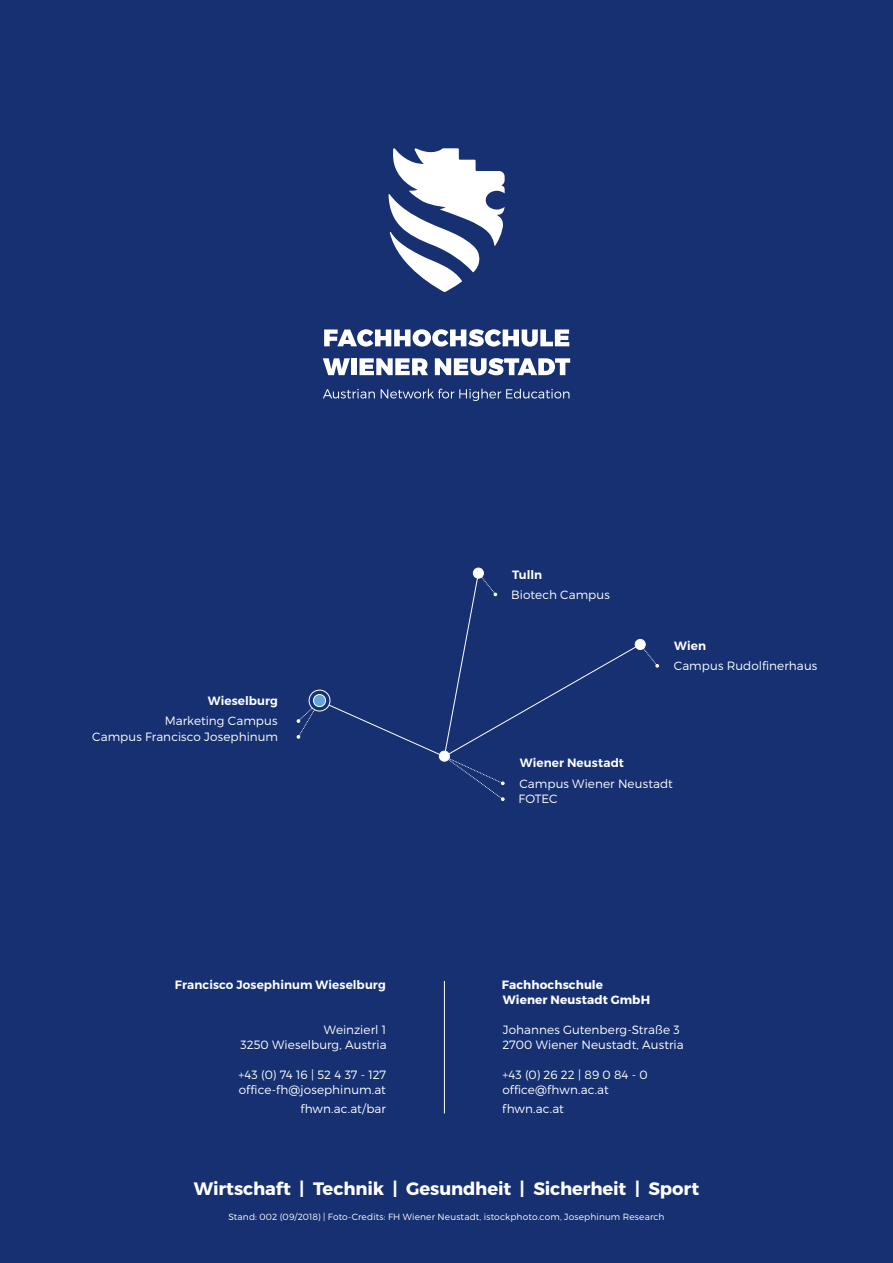
<style>
.page{position:relative;width:893px;height:1263px;background:#163072}
.page>*{position:absolute;margin:0;border:0;box-sizing:border-box;transform-origin:0 0}
.t1{font:700 18px "Montserrat";letter-spacing:-.005em;color:#fff}
.t2{font:300 12px/15.9px "Montserrat";letter-spacing:.005em;color:#fff}
.t3{font:600 12px "Montserrat";letter-spacing:.01em;color:#fff}
.t4{font:700 12px/15px "Montserrat";letter-spacing:.01em;color:#fff}
.t5{font:300 9px "Montserrat";letter-spacing:.015em;color:#fff}
</style>
<div class="page">
<svg style="left:389px;top:148px;width:116px;height:144px"></svg>
<svg style="left:324px;top:329px;width:245px;height:18px"></svg>
<svg style="left:323px;top:358px;width:27px;height:17px"></svg>
<div style="left:351px;top:358px;width:6px;height:17px;background:#fff"></div>
<svg style="left:359px;top:358px;width:69px;height:17px"></svg>
<svg style="left:435px;top:358px;width:135px;height:17px"></svg>
<svg style="left:323px;top:389px;width:52px;height:9px"></svg>
<svg style="left:381px;top:389px;width:188px;height:12px"></svg>
<div style="left:473px;top:568px;width:10px;height:10px;background:#fff;border-radius:50%"></div>
<div style="left:473px;top:568px;width:11px;height:10px;border:1px solid #fff;border-radius:50%"></div>
<svg style="left:297px;top:572px;width:362px;height:229px"></svg>
<hr style="left:444px;top:981px;width:1px;height:132px;background:#fff">
<p class="t3" style="left:208px;top:693px;width:72px">Wieselburg</p>
<p class="t2" style="left:92px;top:713px;width:187px;text-align:right">Marketing Campus<br>Campus Francisco Josephinum</p>
<p class="t3" style="left:512px;top:567px;width:31px">Tulln</p>
<p class="t2" style="left:511px;top:586px;width:100px">Biotech Campus</p>
<p class="t3" style="left:674px;top:638px;width:33px">Wien</p>
<p class="t2" style="left:674px;top:658px;width:145px">Campus Rudolfinerhaus</p>
<p class="t3" style="left:520px;top:756px;width:106px">Wiener Neustadt</p>
<p class="t2" style="left:518px;top:775px;width:156px">Campus Wiener Neustadt<br>FOTEC</p>
<p class="t3" style="left:175px;top:977px;width:212px">Francisco Josephinum Wieselburg</p>
<p class="t4" style="left:502px;top:978px;width:150px">Fachhochschule<br>Wiener Neustadt GmbH</p>
<p class="t2" style="left:324px;top:1022px;width:64px">Weinzierl 1</p>
<p class="t2" style="left:503px;top:1022px;width:178px">Johannes Gutenberg-Straße 3</p>
<p class="t2" style="left:240px;top:1037px;width:148px">3250 Wieselburg, Austria</p>
<p class="t2" style="left:238px;top:1067px;width:149px">+43 (0) 74 16 | 52 4 37 - 127</p>
<p class="t2" style="left:502px;top:1067px;width:147px">+43 (0) 26 22 | 89 0 84 - 0</p>
<p class="t2" style="left:239px;top:1082px;width:149px">office-fh@josephinum.at</p>
<p class="t2" style="left:502px;top:1082px;width:108px">office@fhwn.ac.at</p>
<p class="t2" style="left:300px;top:1101px;width:87px">fhwn.ac.at/bar</p>
<p class="t2" style="left:502px;top:1101px;width:63px">fhwn.ac.at</p>
<p class="t2" style="left:502px;top:1037px;width:183px">2700 Wiener Neustadt, Austria</p>
<h1 class="t1" style="left:194px;top:1177px;width:507px">Wirtschaft | Technik | Gesundheit | Sicherheit | Sport</h1>
<p class="t5" style="left:228px;top:1212px;width:438px">Stand: 002 (09/2018) | Foto-Credits: FH Wiener Neustadt, istockphoto.com, Josephinum Research</p>
</div>
